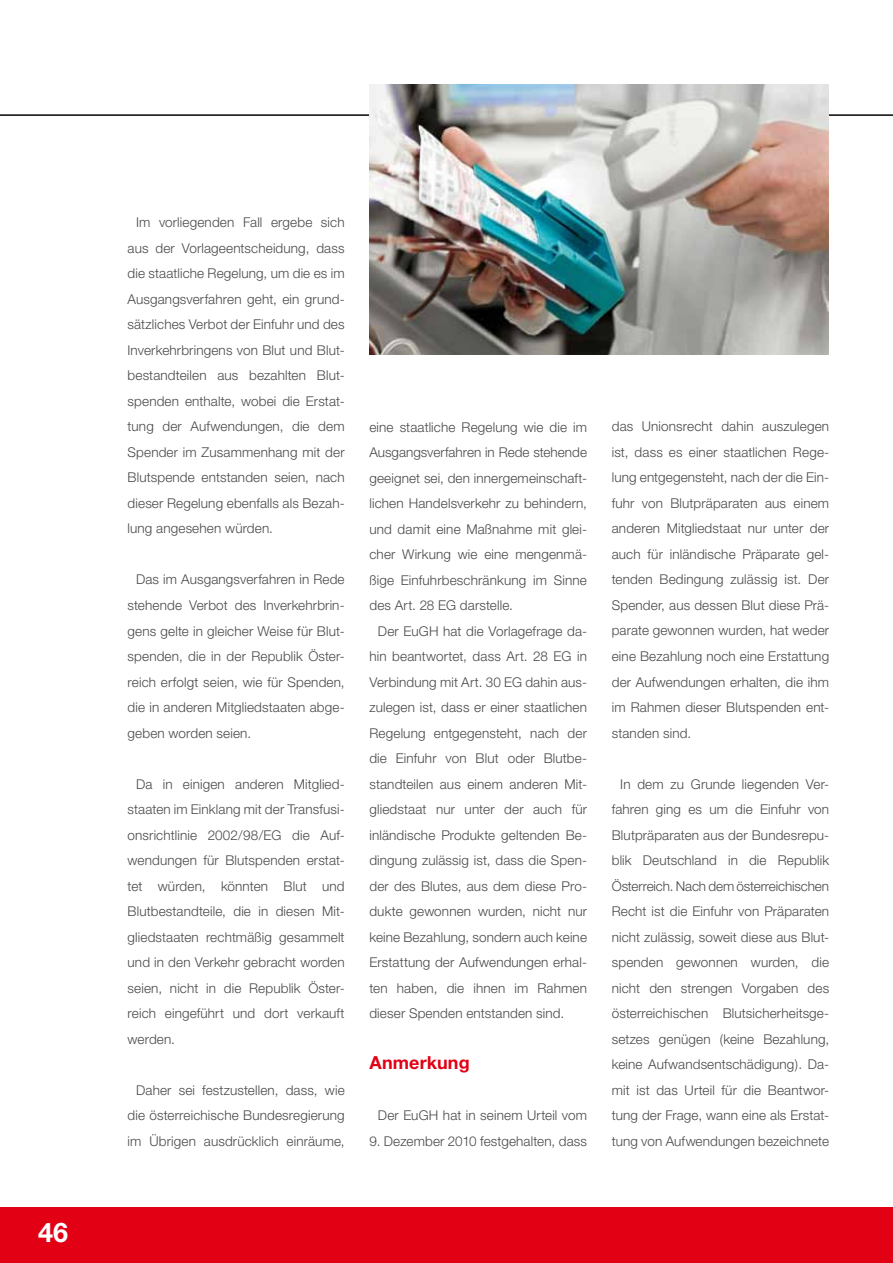
<style>
.page{position:relative;width:893px;height:1263px;background:#fff}
.page>*{position:absolute;margin:0;border:0;box-sizing:border-box;transform-origin:0 0}
.t1{font:700 27px "Helvetica Neue";color:#fff}
.t2{font:700 18px "Helvetica Neue";letter-spacing:.005em;color:#e20015}
.t3{font:300 13.5px/25.5px "Helvetica Neue";letter-spacing:.01em;color:#494949;text-align:justify}
</style>
<div class="page">
<div style="left:0;top:1208px;width:893px;height:55px;background:#e20015"></div>
<hr style="left:0;top:115px;width:893px;height:1px;background:#000">
<img style="left:369px;top:85px;width:460px;height:270px">
<h1 class="t1" style="left:38px;top:1215px;width:32px">46</h1>
<p class="t3" style="left:128px;top:210px;width:219px;text-indent:9px">Im vorliegenden Fall ergebe sich aus der Vorlageentscheidung, dass die staatliche Regelung, um die es im Ausgangsverfahren geht, ein grund&shy;sätzliches Verbot der Einfuhr und des Inverkehrbringens von Blut und Blut&shy;bestandteilen aus bezahlten Blut&shy;spenden enthalte, wobei die Erstat&shy;tung der Aufwendungen, die dem Spender im Zusammenhang mit der Blutspende entstanden seien, nach dieser Regelung ebenfalls als Bezah&shy;lung angesehen würden.</p>
<p class="t3" style="left:128px;top:567px;width:219px;text-indent:9px">Das im Ausgangsverfahren in Rede stehende Verbot des Inverkehrbrin&shy;gens gelte in gleicher Weise für Blut&shy;spenden, die in der Republik Öster&shy;reich erfolgt seien, wie für Spenden, die in anderen Mitgliedstaaten abge&shy;geben worden seien.</p>
<p class="t3" style="left:128px;top:771px;width:219px;text-indent:8px">Da in einigen anderen Mitglied&shy;staaten im Einklang mit der Transfusi&shy;onsrichtlinie 2002/98/EG die Auf&shy;wendungen für Blutspenden erstat&shy;tet würden, könnten Blut und Blutbestandteile, die in diesen Mit&shy;gliedstaaten rechtmäßig gesammelt und in den Verkehr gebracht worden seien, nicht in die Republik Öster&shy;reich eingeführt und dort verkauft werden.</p>
<p class="t3" style="left:128px;top:1077px;width:219px;text-indent:9px">Daher sei festzustellen, dass, wie die österreichische Bundesregierung im Übrigen ausdrücklich einräume,</p>
<p class="t3" style="left:369px;top:414px;width:219px">eine staatliche Regelung wie die im Ausgangsverfahren in Rede stehende geeignet sei, den innergemeinschaft&shy;lichen Handelsverkehr zu behindern, und damit eine Maßnahme mit glei&shy;cher Wirkung wie eine mengenmä&shy;ßige Einfuhrbeschränkung im Sinne des Art. 28 EG darstelle.</p>
<p class="t3" style="left:369px;top:618px;width:219px;text-indent:8px">Der EuGH hat die Vorlagefrage da&shy;hin beantwortet, dass Art. 28 EG in Verbindung mit Art. 30 EG dahin aus&shy;zulegen ist, dass er einer staatlichen Regelung entgegensteht, nach der die Einfuhr von Blut oder Blutbe&shy;standteilen aus einem anderen Mit&shy;gliedstaat nur unter der auch für inländische Produkte geltenden Be&shy;dingung zulässig ist, dass die Spen&shy;der des Blutes, aus dem diese Pro&shy;dukte gewonnen wurden, nicht nur keine Bezahlung, sondern auch keine Erstattung der Aufwendungen erhal&shy;ten haben, die ihnen im Rahmen dieser Spenden entstanden sind.</p>
<h2 class="t2" style="left:369px;top:1051px;width:102px">Anmerkung</h2>
<p class="t3" style="left:378px;top:1102px;width:211px">Der EuGH hat in seinem Urteil vom</p>
<p class="t3" style="left:369px;top:1128px;width:219px">9. Dezember 2010 festgehalten, dass</p>
<p class="t3" style="left:612px;top:414px;width:219px">das Unionsrecht dahin auszulegen ist, dass es einer staatlichen Rege&shy;lung entgegensteht, nach der die Ein&shy;fuhr von Blutpräparaten aus einem anderen Mitgliedstaat nur unter der auch für inländische Präparate gel&shy;tenden Bedingung zulässig ist. Der Spender, aus dessen Blut diese Prä&shy;parate gewonnen wurden, hat weder eine Bezahlung noch eine Erstattung der Aufwendungen erhalten, die ihm im Rahmen dieser Blutspenden ent&shy;standen sind.</p>
<p class="t3" style="left:612px;top:771px;width:219px;text-indent:9px">In dem zu Grunde liegenden Ver&shy;fahren ging es um die Einfuhr von Blutpräparaten aus der Bundesrepu&shy;blik Deutschland in die Republik Österreich. Nach dem österreichischen Recht ist die Einfuhr von Präparaten nicht zulässig, soweit diese aus Blut&shy;spenden gewonnen wurden, die nicht den strengen Vorgaben des österreichischen Blutsicherheitsge&shy;setzes genügen (keine Bezahlung, keine Aufwandsentschädigung). Da&shy;mit ist das Urteil für die Beantwor&shy;tung der Frage, wann eine als Erstat&shy;tung von Aufwendungen bezeichnete</p>
</div>
